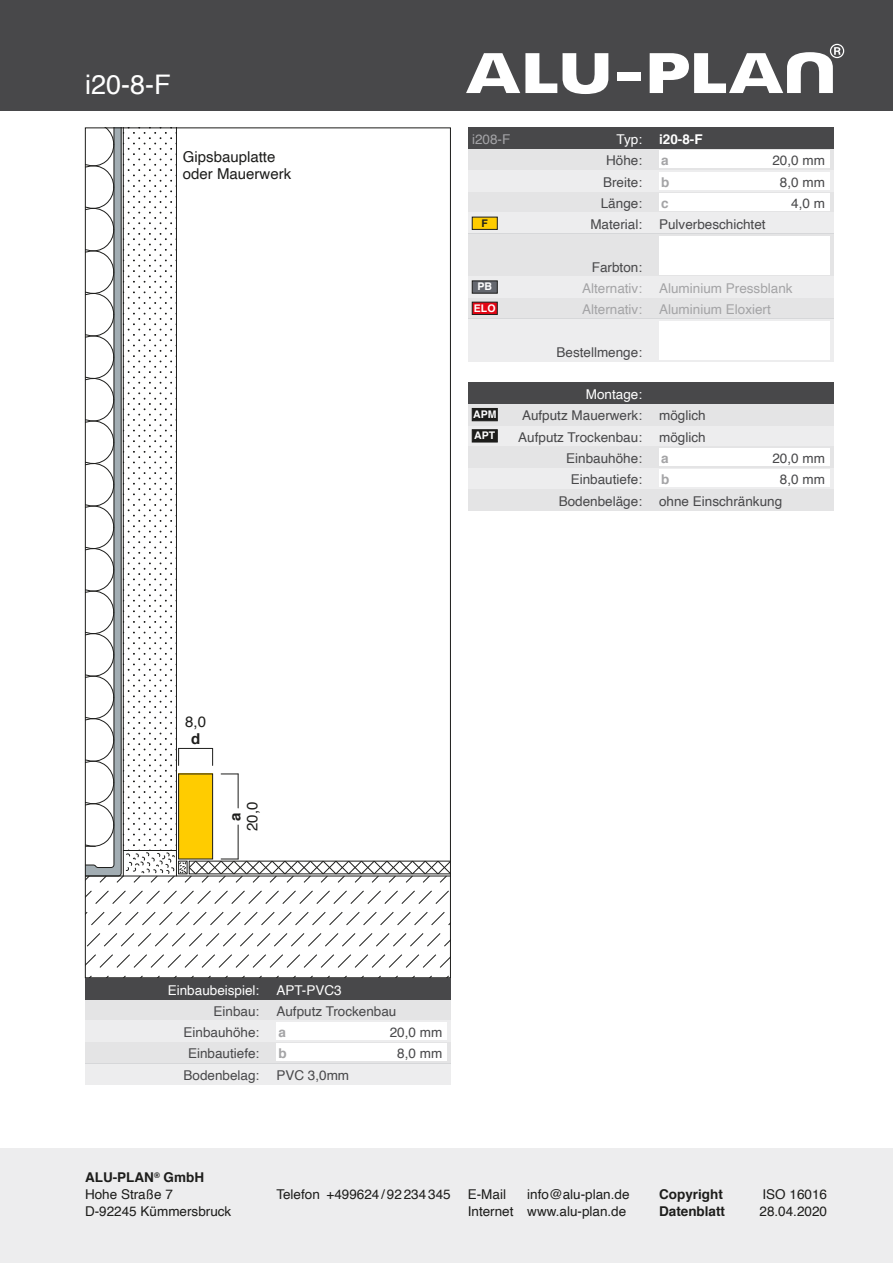
<style>
.page{position:relative;width:893px;height:1263px;background:#fff}
.page>*{position:absolute;margin:0;border:0;box-sizing:border-box;transform-origin:0 0}
.t1{font:27px "Helvetica";color:#fff}
.t2{font:15px/17px "Helvetica";color:#1d1d1b}
.t3{font:700 15px "Helvetica";color:#1d1d1b}
.t4{font:13.5px "Helvetica";color:#48484a}
.t5{font:13.5px/17px "Helvetica";color:#1d1d1b}
.t6{font:13.5px "Helvetica";color:#a4a4a6}
.t7{font:13.5px "Helvetica";color:#fff}
.t8{font:700 13.5px "Helvetica";color:#1d1d1b}
.t9{font:700 13.5px "Helvetica";color:#a4a4a6}
.t10{font:700 13.5px "Helvetica";color:#fff}
.t11{font:13.5px "Helvetica";color:#a4a4a7}
.t12{font:700 10.5px/21.3px "Helvetica";color:#fff}
.t13{font:700 10.5px "Helvetica";color:#1d1d1b}
.s1{font-weight:700}
</style>
<div class="page">
<div style="left:0;top:1148px;width:893px;height:115px;background:#ededee"></div>
<div style="left:0;top:0;width:893px;height:111px;background:#48484a"></div>
<svg style="left:87px;top:890px;width:362px;height:14px"></svg>
<svg style="left:87px;top:912px;width:362px;height:14px"></svg>
<svg style="left:87px;top:933px;width:362px;height:14px"></svg>
<svg style="left:87px;top:954px;width:362px;height:14px"></svg>
<svg style="left:90px;top:975px;width:359px;height:1px"></svg>
<svg style="left:87px;top:130px;width:362px;height:753px"></svg>
<hr style="left:179px;top:748px;width:34px;height:1px;background:#1d1d1b">
<div style="left:468px;top:425px;width:365px;height:21px;background:#ededee"></div>
<div style="left:468px;top:404px;width:365px;height:21px;background:#e4e4e5"></div>
<div style="left:468px;top:489px;width:365px;height:21px;background:#e4e4e5"></div>
<div style="left:468px;top:468px;width:365px;height:21px;background:#ededee"></div>
<div style="left:659px;top:470px;width:170px;height:17px;background:#fff"></div>
<div style="left:468px;top:446px;width:365px;height:22px;background:#e4e4e5"></div>
<div style="left:659px;top:449px;width:170px;height:17px;background:#fff"></div>
<div style="left:468px;top:383px;width:365px;height:21px;background:#48484a"></div>
<div style="left:85px;top:999px;width:366px;height:21px;background:#e4e4e5"></div>
<svg style="left:85px;top:1020px;width:366px;height:64px"></svg>
<div style="left:276px;top:1023px;width:170px;height:17px;background:#fff"></div>
<div style="left:85px;top:978px;width:366px;height:21px;background:#48484a"></div>
<div style="left:468px;top:191px;width:365px;height:22px;background:#e4e4e5"></div>
<div style="left:659px;top:193px;width:170px;height:17px;background:#fff"></div>
<div style="left:468px;top:170px;width:365px;height:21px;background:#ededee"></div>
<div style="left:659px;top:172px;width:170px;height:17px;background:#fff"></div>
<div style="left:468px;top:149px;width:365px;height:21px;background:#e4e4e5"></div>
<div style="left:659px;top:151px;width:170px;height:17px;background:#fff"></div>
<div style="left:468px;top:128px;width:365px;height:21px;background:#48484a"></div>
<svg style="left:468px;top:213px;width:365px;height:148px"></svg>
<div style="left:472px;top:408px;width:25px;height:13px;background:#1d1d1b;border:1px solid #1d1d1b"></div>
<div style="left:472px;top:429px;width:25px;height:13px;background:#1d1d1b;border:1px solid #1d1d1b"></div>
<div style="left:472px;top:217px;width:25px;height:13px;background:#fc0;border:1px solid #1d1d1b"></div>
<div style="left:472px;top:281px;width:25px;height:12px;background:#65686f;border:1px solid #1d1d1b"></div>
<div style="left:472px;top:302px;width:25px;height:13px;background:#e30614;border:1px solid #1d1d1b"></div>
<svg style="left:650px;top:44px;width:194px;height:49px"></svg>
<div style="left:617px;top:72px;width:23px;height:9px;background:#fff"></div>
<svg style="left:466px;top:53px;width:142px;height:41px"></svg>
<h1 class="t1" style="left:85px;top:63px;width:87px">i20-8-F</h1>
<p class="t2" style="left:183px;top:148px;width:110px">Gipsbauplatte oder Mauerwerk</p>
<p class="t11" style="left:472px;top:129px;width:40px">i208-F</p>
<p class="t7" style="left:617px;top:129px;width:27px">Typ:</p>
<p class="t10" style="left:659px;top:128px;width:45px">i20-8-F</p>
<p class="t4" style="left:606px;top:150px;width:38px">Höhe:</p>
<p class="t9" style="left:661px;top:150px;width:9px">a</p>
<p class="t4" style="left:772px;top:150px;width:54px">20,0 mm</p>
<p class="t4" style="left:603px;top:171px;width:41px">Breite:</p>
<p class="t9" style="left:661px;top:171px;width:10px">b</p>
<p class="t4" style="left:780px;top:171px;width:47px">8,0 mm</p>
<p class="t4" style="left:601px;top:193px;width:43px">Länge:</p>
<p class="t9" style="left:661px;top:192px;width:9px">c</p>
<p class="t4" style="left:791px;top:193px;width:35px">4,0 m</p>
<p class="t13" style="left:482px;top:214px;width:8px">F</p>
<p class="t4" style="left:590px;top:214px;width:53px">Material:</p>
<p class="t4" style="left:659px;top:214px;width:108px">Pulverbeschichtet</p>
<p class="t4" style="left:592px;top:256px;width:52px">Farbton:</p>
<p class="t12" style="left:474px;top:276px;width:23px;text-align:center">PB<br>ELO</p>
<p class="t6" style="left:582px;top:278px;width:62px">Alternativ:</p>
<p class="t6" style="left:582px;top:299px;width:62px">Alternativ:</p>
<p class="t6" style="left:659px;top:278px;width:135px">Aluminium Pressblank</p>
<p class="t6" style="left:659px;top:299px;width:113px">Aluminium Eloxiert</p>
<p class="t12" style="left:473px;top:404px;width:25px">APM<br>APT</p>
<p class="t4" style="left:556px;top:341px;width:87px">Bestellmenge:</p>
<p class="t7" style="left:586px;top:384px;width:58px">Montage:</p>
<p class="t4" style="left:518px;top:427px;width:125px">Aufputz Trockenbau:</p>
<p class="t4" style="left:659px;top:427px;width:48px">möglich</p>
<p class="t4" style="left:522px;top:405px;width:122px">Aufputz Mauerwerk:</p>
<p class="t4" style="left:659px;top:405px;width:48px">möglich</p>
<p class="t4" style="left:566px;top:448px;width:77px">Einbauhöhe:</p>
<p class="t9" style="left:661px;top:447px;width:9px">a</p>
<p class="t4" style="left:772px;top:448px;width:54px">20,0 mm</p>
<p class="t4" style="left:571px;top:469px;width:73px">Einbautiefe:</p>
<p class="t9" style="left:661px;top:469px;width:10px">b</p>
<p class="t4" style="left:780px;top:469px;width:47px">8,0 mm</p>
<p class="t4" style="left:559px;top:490px;width:85px">Bodenbeläge:</p>
<p class="t4" style="left:659px;top:490px;width:125px">ohne Einschränkung</p>
<p class="t2" style="left:185px;top:714px;width:22px">8,0</p>
<p class="t3" style="left:191px;top:727px;width:11px">d</p>
<p class="t3" style="left:223px;top:821px;width:10px;rotate:-90deg">a</p>
<p class="t2" style="left:244px;top:831px;width:31px;rotate:-90deg">20,0</p>
<p class="t7" style="left:168px;top:979px;width:93px">Einbaubeispiel:</p>
<p class="t4" style="left:214px;top:1001px;width:47px">Einbau:</p>
<p class="t7" style="left:276px;top:979px;width:67px">APT-PVC3</p>
<p class="t4" style="left:276px;top:1001px;width:122px">Aufputz Trockenbau</p>
<p class="t4" style="left:184px;top:1022px;width:77px">Einbauhöhe:</p>
<p class="t9" style="left:279px;top:1021px;width:9px">a</p>
<p class="t4" style="left:390px;top:1022px;width:54px">20,0 mm</p>
<p class="t4" style="left:188px;top:1043px;width:73px">Einbautiefe:</p>
<p class="t9" style="left:279px;top:1043px;width:10px">b</p>
<p class="t4" style="left:397px;top:1043px;width:47px">8,0 mm</p>
<p class="t4" style="left:184px;top:1064px;width:77px">Bodenbelag:</p>
<p class="t4" style="left:276px;top:1064px;width:74px">PVC 3,0mm</p>
<p class="t5" style="left:85px;top:1169px;width:148px"><span class="s1">ALU-PLAN</span><sup>®</sup> <span class="s1">GmbH<br></span>Hohe Straße 7<br>D-92245 Kümmersbruck</p>
<p class="t5" style="left:276px;top:1186px;width:176px">Telefon +499624 /92234345</p>
<p class="t8" style="left:659px;top:1183px;width:65px">Copyright</p>
<p class="t5" style="left:762px;top:1186px;width:66px">ISO 16016</p>
<p class="t8" style="left:659px;top:1200px;width:68px">Datenblatt</p>
<p class="t5" style="left:759px;top:1203px;width:69px">28.04.2020</p>
<p class="t5" style="left:468px;top:1186px;width:163px;text-align:right">info@alu-plan.de<br>Internet www.alu-plan.de</p>
<p class="t5" style="left:468px;top:1186px;width:40px">E-Mail</p>
</div>
